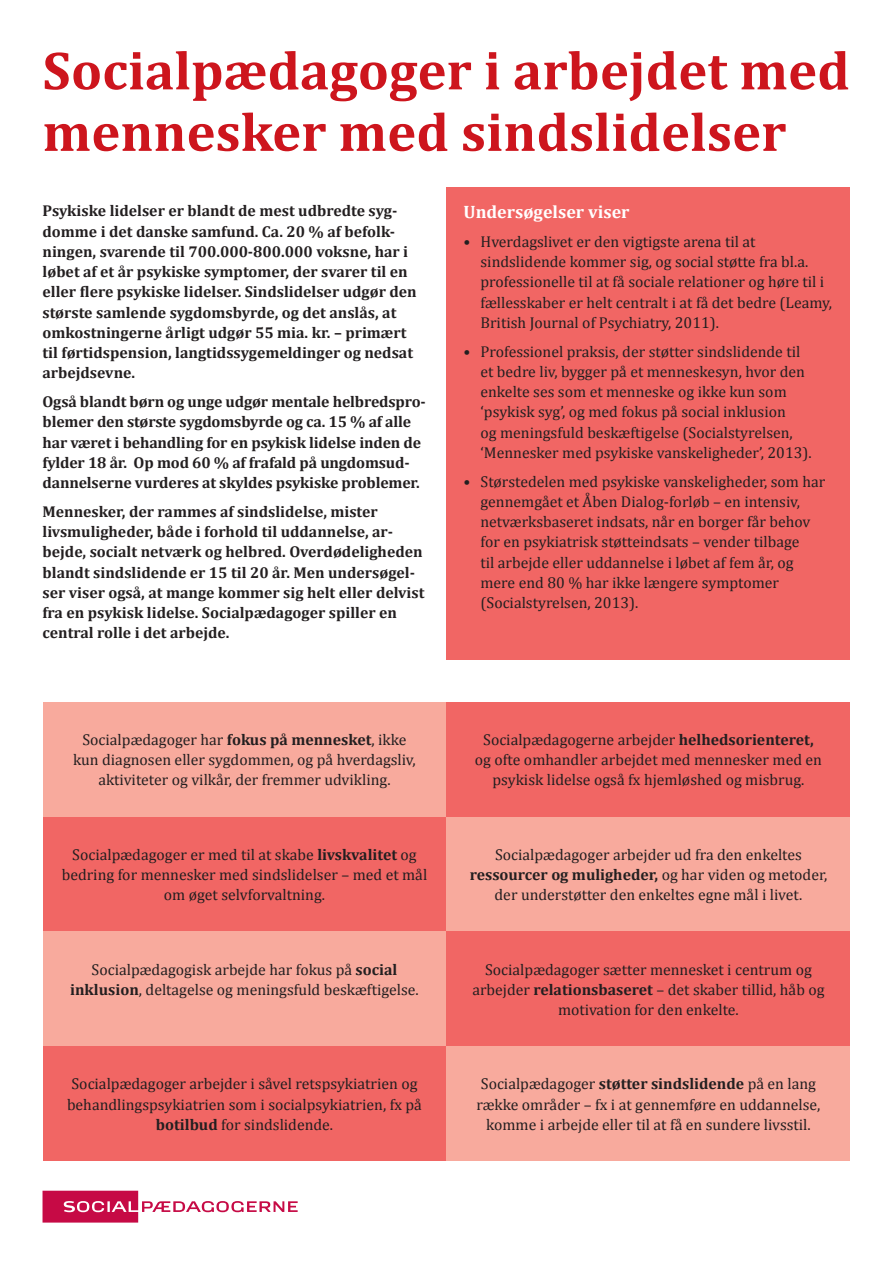
<style>
.page{position:relative;width:893px;height:1263px;background:#fff}
.page>*{position:absolute;margin:0;border:0;box-sizing:border-box;transform-origin:0 0}
.rubrik{font:700 54.75px/61.5px "Cambria";color:#cd151d}
.mr{font:700 18px "Cambria";color:#fff}
.brød{font:15.75px/20.2px "Cambria";color:#231f20;text-align:center}
.manchet{font:700 15.75px/20.2px "Cambria";color:#231f20}
.brød2{font:15.75px/20.2px "Cambria";color:#231f20}
.s1{font-weight:700}
</style>
<div class="page">
<div style="left:43px;top:1046px;width:403px;height:115px;background:#f16664"></div>
<div style="left:43px;top:816px;width:403px;height:115px;background:#f16664"></div>
<div style="left:43px;top:931px;width:403px;height:115px;background:#f8aa9d"></div>
<div style="left:43px;top:702px;width:403px;height:114px;background:#f8aa9d"></div>
<div style="left:446px;top:1046px;width:404px;height:115px;background:#f8aa9d"></div>
<div style="left:446px;top:816px;width:404px;height:115px;background:#f8aa9d"></div>
<div style="left:446px;top:931px;width:404px;height:115px;background:#f16664"></div>
<div style="left:446px;top:702px;width:404px;height:114px;background:#f16664"></div>
<div style="left:446px;top:187px;width:404px;height:472px;background:#f16664"></div>
<svg style="left:43px;top:1191px;width:255px;height:31px"></svg>
<p class="rubrik" style="left:43px;top:38px;width:809px">Socialpædagoger i arbejdet med mennesker med sindslidelser</p>
<p class="manchet" style="left:43px;top:200px;width:376px">Psykiske lidelser er blandt de mest udbredte syg&shy;domme i det danske samfund. Ca. 20 % af befolk&shy;ningen, svarende til 700.000-800.000 voksne, har i løbet af et år psykiske symptomer, der svarer til en eller flere psykiske lidelser. Sindslidelser udgør den største samlende sygdomsbyrde, og det anslås, at omkostningerne årligt udgør 55 mia. kr. – primært til førtidspension, langtidssygemeldinger og nedsat arbejdsevne.</p>
<p class="manchet" style="left:43px;top:391px;width:385px">Også blandt børn og unge udgør mentale helbredspro&shy;blemer den største sygdomsbyrde og ca. 15 % af alle har været i behandling for en psykisk lidelse inden de fylder 18 år. Op mod 60 % af frafald på ungdomsud&shy;dannelserne vurderes at skyldes psykiske problemer.</p>
<p class="manchet" style="left:43px;top:501px;width:383px">Mennesker, der rammes af sindslidelse, mister livsmuligheder, både i forhold til uddannelse, ar&shy;bejde, socialt netværk og helbred. Overdødeligheden blandt sindslidende er 15 til 20 år. Men undersøgel&shy;ser viser også, at mange kommer sig helt eller delvist fra en psykisk lidelse. Socialpædagoger spiller en central rolle i det arbejde.</p>
<p class="brød" style="left:73px;top:729px;width:344px">Socialpædagoger har <span class="s1">fokus på mennesket</span>, ikke kun diagnosen eller sygdommen, og på hverdagsliv, aktiviteter og vilkår, der fremmer udvikling.</p>
<p class="brød" style="left:62px;top:844px;width:367px">Socialpædagoger er med til at skabe <span class="s1">livskvalitet</span> og bedring for mennesker med sindslidelser – med et mål om øget selvforvaltning.</p>
<p class="brød" style="left:70px;top:959px;width:350px">Socialpædagogisk arbejde har fokus på <span class="s1">social inklusion</span>, deltagelse og meningsfuld beskæftigelse.</p>
<p class="brød" style="left:67px;top:1074px;width:356px">Socialpædagoger arbejder i såvel retspsykiatrien og behandlingspsykiatrien som i socialpsykiatrien, fx på <span class="s1">botilbud</span> for sindslidende.</p>
<p class="mr" style="left:463px;top:199px;width:168px">Undersøgelser viser</p>
<p class="brød2" style="left:480px;top:231px;width:353px;text-indent:-17px">• Hverdagslivet er den vigtigste arena til at sindslidende kommer sig, og social støtte fra bl.a. professionelle til at få sociale relationer og høre til i fællesskaber er helt centralt i at få det bedre (Leamy, British Journal of Psychiatry, 2011).</p>
<p class="brød2" style="left:480px;top:341px;width:333px;text-indent:-17px">• Professionel praksis, der støtter sindslidende til et bedre liv, bygger på et menneskesyn, hvor den enkelte ses som et menneske og ikke kun som ‘psykisk syg’, og med fokus på social inklusion<br>og meningsfuld beskæftigelse (Socialstyrelsen, ‘Mennesker med psykiske vanskeligheder’, 2013).</p>
<p class="brød2" style="left:480px;top:471px;width:346px;text-indent:-17px">• Størstedelen med psykiske vanskeligheder, som har gennemgået et Åben Dialog-forløb – en intensiv, netværksbaseret indsats, når en borger får behov for en psykiatrisk støtteindsats – vender tilbage<br>til arbejde eller uddannelse i løbet af fem år, og mere end 80 % har ikke længere symptomer (Socialstyrelsen, 2013).</p>
<p class="brød" style="left:475px;top:729px;width:349px">Socialpædagogerne arbejder <span class="s1">helhedsorienteret, </span>og ofte omhandler arbejdet med mennesker med en psykisk lidelse også fx hjemløshed og misbrug.</p>
<p class="brød" style="left:470px;top:844px;width:359px">Socialpædagoger arbejder ud fra den enkeltes <span class="s1">ressourcer og muligheder,</span> og har viden og metoder, der understøtter den enkeltes egne mål i livet.</p>
<p class="brød" style="left:472px;top:959px;width:354px">Socialpædagoger sætter mennesket i centrum og arbejder <span class="s1">relationsbaseret</span> – det skaber tillid, håb og motivation for den enkelte.</p>
<p class="brød" style="left:476px;top:1074px;width:346px">Socialpædagoger <span class="s1">støtter sindslidende</span> på en lang række områder – fx i at gennemføre en uddannelse, komme i arbejde eller til at få en sundere livsstil.</p>
</div>
